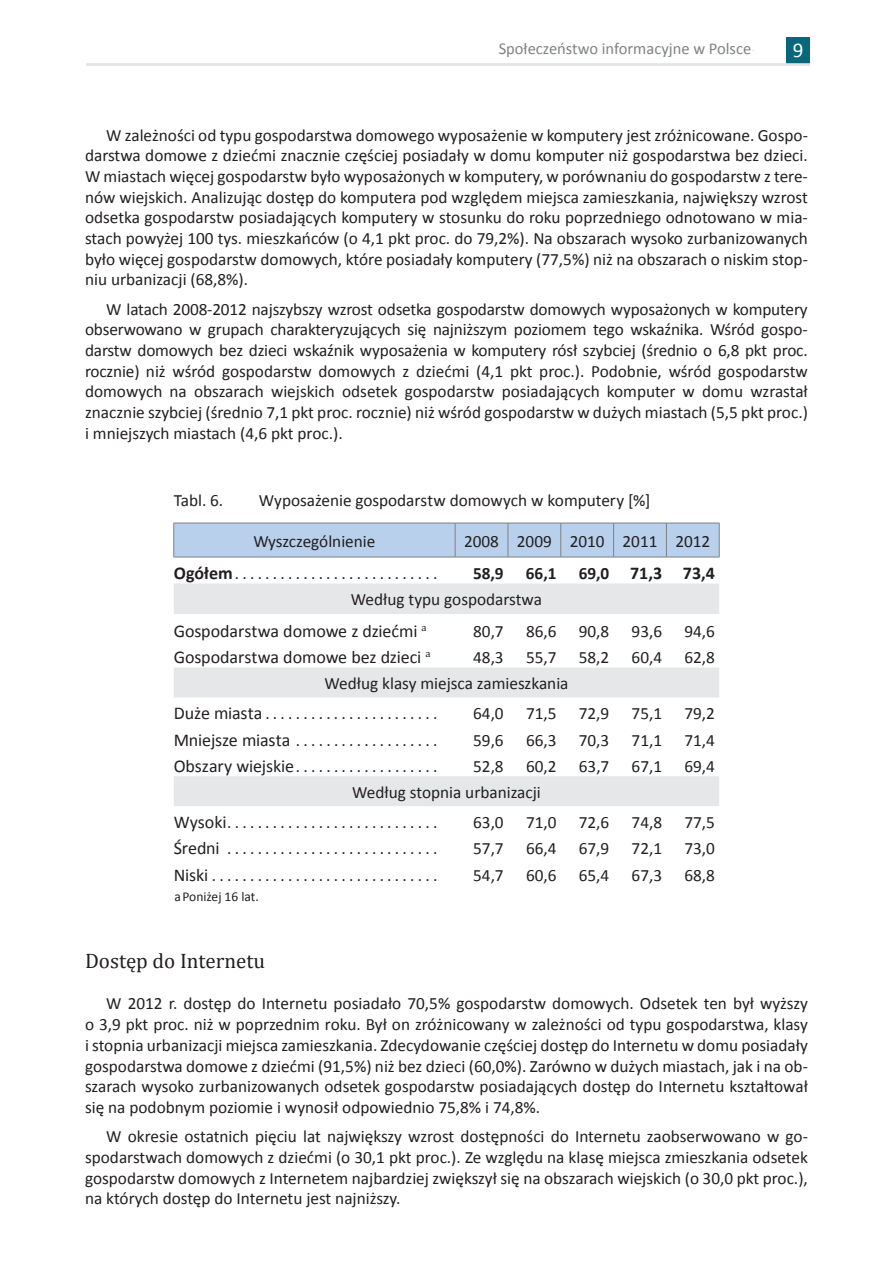
<style>
.page{position:relative;width:893px;height:1263px;background:#fff}
.page>*{position:absolute;margin:0;border:0;box-sizing:border-box;transform-origin:0 0}
.t1{font:21px "Cambria";color:#231f20}
.t2{font:21px "Calibri";color:#fff}
.t3{font:18px "Calibri";letter-spacing:-.005em;color:#231f20}
.t4{font:700 18px "Calibri";color:#231f20}
.t5{font:17.25px/20.7px "Calibri";color:#231f20;text-align:justify}
.t6{font:700 17.25px "Calibri";color:#231f20}
.t7{font:16.5px "Calibri";color:#808285}
.t8{font:13.5px "Calibri";color:#231f20}
.s1{font-weight:700;font-size:18px}
.s2{font-size:17.25px}
.s3{font-size:18px}
</style>
<div class="page">
<div style="left:787px;top:38px;width:23px;height:26px;background:#06687a"></div>
<hr style="left:87px;top:64px;width:723px;height:1px;background:#e1e2e4">
<div style="left:174px;top:524px;width:545px;height:33px;background:#b8d0eb"></div>
<svg style="left:174px;top:583px;width:545px;height:223px"></svg>
<hr style="left:173px;top:523px;width:1px;height:34px;background:#808285">
<hr style="left:455px;top:523px;width:1px;height:34px;background:#808285">
<hr style="left:508px;top:523px;width:1px;height:34px;background:#808285">
<hr style="left:560px;top:523px;width:1px;height:34px;background:#808285">
<hr style="left:613px;top:523px;width:1px;height:34px;background:#808285">
<hr style="left:666px;top:523px;width:1px;height:34px;background:#808285">
<hr style="left:719px;top:523px;width:1px;height:34px;background:#808285">
<hr style="left:174px;top:557px;width:281px;height:1px;background:#808285">
<hr style="left:455px;top:557px;width:53px;height:1px;background:#808285">
<hr style="left:508px;top:557px;width:53px;height:1px;background:#808285">
<hr style="left:561px;top:557px;width:53px;height:1px;background:#808285">
<hr style="left:614px;top:557px;width:52px;height:1px;background:#808285">
<hr style="left:666px;top:557px;width:53px;height:1px;background:#808285">
<hr style="left:174px;top:523px;width:281px;height:1px;background:#808285">
<hr style="left:455px;top:523px;width:53px;height:1px;background:#808285">
<hr style="left:508px;top:523px;width:53px;height:1px;background:#808285">
<hr style="left:561px;top:523px;width:53px;height:1px;background:#808285">
<hr style="left:614px;top:523px;width:52px;height:1px;background:#808285">
<hr style="left:666px;top:523px;width:53px;height:1px;background:#808285">
<p class="t7" style="left:499px;top:39px;width:254px">Społeczeństwo informacyjne w Polsce</p>
<p class="t2" style="left:793px;top:37px;width:12px">9</p>
<p class="t5" style="left:85px;top:124px;width:724px;text-indent:21px">W zależności od typu gospodarstwa domowego wyposażenie w komputery jest zróżnicowane. Gospo&shy;darstwa domowe z dziećmi znacznie częściej posiadały w domu komputer niż gospodarstwa bez dzieci.<br>W miastach więcej gospodarstw było wyposażonych w komputery, w porównaniu do gospodarstw z tere&shy;nów wiejskich. Analizując dostęp do komputera pod względem miejsca zamieszkania, największy wzrost odsetka gospodarstw posiadających komputery w stosunku do roku poprzedniego odnotowano w mia&shy;stach powyżej 100 tys. mieszkańców (o 4,1 pkt proc. do 79,2%). Na obszarach wysoko zurbanizowanych było więcej gospodarstw domowych, które posiadały komputery (77,5%) niż na obszarach o niskim stop&shy;niu urbanizacji (68,8%).</p>
<p class="t5" style="left:85px;top:298px;width:724px;text-indent:21px">W latach 2008-2012 najszybszy wzrost odsetka gospodarstw domowych wyposażonych w komputery obserwowano w grupach charakteryzujących się najniższym poziomem tego wskaźnika. Wśród gospo&shy;darstw domowych bez dzieci wskaźnik wyposażenia w komputery rósł szybciej (średnio o 6,8 pkt proc. rocznie) niż wśród gospodarstw domowych z dziećmi (4,1 pkt proc.). Podobnie, wśród gospodarstw domowych na obszarach wiejskich odsetek gospodarstw posiadających komputer w domu wzrastał znacznie szybciej (średnio 7,1 pkt proc. rocznie) niż wśród gospodarstw w dużych miastach (5,5 pkt proc.) i mniejszych miastach (4,6 pkt proc.).</p>
<p class="t5" style="left:174px;top:489px;width:51px">Tabl. 6.</p>
<p class="t5" style="left:259px;top:489px;width:393px">Wyposażenie gospodarstw domowych w komputery [%]</p>
<p class="t5" style="left:253px;top:530px;width:124px">Wyszczególnienie</p>
<p class="t5" style="left:464px;top:530px;width:248px">2008 2009 2010 2011 2012</p>
<p class="t5" style="left:174px;top:562px;width:265px"><span class="s1">Ogółem</span>...........................</p>
<p class="t6" style="left:473px;top:563px;width:32px">58,9</p>
<p class="t6" style="left:526px;top:563px;width:32px">66,1</p>
<p class="t4" style="left:579px;top:562px;width:138px"><span class="s2">69,0</span> 71,3 73,4</p>
<p class="t5" style="left:351px;top:589px;width:193px">Według typu gospodarstwa</p>
<p class="t3" style="left:174px;top:619px;width:254px">Gospodarstwa domowe z dziećmi <sup>a</sup></p>
<p class="t5" style="left:473px;top:620px;width:32px">80,7</p>
<p class="t5" style="left:526px;top:620px;width:32px">86,6</p>
<p class="t5" style="left:579px;top:620px;width:32px">90,8</p>
<p class="t5" style="left:632px;top:620px;width:32px">93,6</p>
<p class="t5" style="left:684px;top:620px;width:32px">94,6</p>
<p class="t3" style="left:174px;top:646px;width:258px">Gospodarstwa domowe bez dzieci <sup>a</sup></p>
<p class="t5" style="left:473px;top:646px;width:32px">48,3</p>
<p class="t5" style="left:526px;top:646px;width:32px">55,7</p>
<p class="t5" style="left:579px;top:646px;width:32px">58,2</p>
<p class="t5" style="left:632px;top:646px;width:32px">60,4</p>
<p class="t5" style="left:684px;top:646px;width:32px">62,8</p>
<p class="t5" style="left:174px;top:667px;width:396px;line-height:30.5px;text-indent:151px">Według klasy miejsca zamieszkania<br><span class="s3">Duże miasta</span>.......................</p>
<p class="t5" style="left:473px;top:702px;width:32px">64,0</p>
<p class="t5" style="left:526px;top:702px;width:32px">71,5</p>
<p class="t5" style="left:579px;top:702px;width:32px">72,9</p>
<p class="t5" style="left:632px;top:702px;width:32px">75,1</p>
<p class="t5" style="left:684px;top:702px;width:32px">79,2</p>
<p class="t5" style="left:174px;top:729px;width:265px"><span class="s3">Mniejsze miasta</span> ...................</p>
<p class="t5" style="left:473px;top:729px;width:32px">59,6</p>
<p class="t5" style="left:526px;top:729px;width:32px">66,3</p>
<p class="t5" style="left:579px;top:729px;width:32px">70,3</p>
<p class="t5" style="left:632px;top:729px;width:32px">71,1</p>
<p class="t5" style="left:684px;top:729px;width:32px">71,4</p>
<p class="t5" style="left:174px;top:755px;width:265px"><span class="s3">Obszary wiejskie</span>...................</p>
<p class="t5" style="left:473px;top:755px;width:32px">52,8</p>
<p class="t5" style="left:526px;top:755px;width:32px">60,2</p>
<p class="t5" style="left:579px;top:755px;width:32px">63,7</p>
<p class="t5" style="left:632px;top:755px;width:32px">67,1</p>
<p class="t5" style="left:684px;top:755px;width:32px">69,4</p>
<p class="t5" style="left:174px;top:776px;width:369px;line-height:30.5px;text-indent:178px">Według stopnia urbanizacji<br><span class="s3">Wysoki</span>............................</p>
<p class="t5" style="left:473px;top:811px;width:32px">63,0</p>
<p class="t5" style="left:526px;top:811px;width:32px">71,0</p>
<p class="t5" style="left:579px;top:811px;width:32px">72,6</p>
<p class="t5" style="left:632px;top:811px;width:32px">74,8</p>
<p class="t5" style="left:684px;top:811px;width:32px">77,5</p>
<p class="t5" style="left:174px;top:837px;width:265px"><span class="s3">Średni</span> ............................</p>
<p class="t5" style="left:473px;top:837px;width:32px">57,7</p>
<p class="t5" style="left:526px;top:837px;width:32px">66,4</p>
<p class="t5" style="left:579px;top:837px;width:32px">67,9</p>
<p class="t5" style="left:632px;top:837px;width:32px">72,1</p>
<p class="t5" style="left:684px;top:837px;width:32px">73,0</p>
<p class="t5" style="left:174px;top:864px;width:265px"><span class="s3">Niski</span>..............................</p>
<p class="t5" style="left:473px;top:864px;width:32px">54,7</p>
<p class="t5" style="left:526px;top:864px;width:32px">60,6</p>
<p class="t5" style="left:579px;top:864px;width:32px">65,4</p>
<p class="t5" style="left:632px;top:864px;width:32px">67,3</p>
<p class="t5" style="left:684px;top:864px;width:32px">68,8</p>
<p class="t8" style="left:174px;top:888px;width:86px">a Poniżej 16 lat.</p>
<p class="t1" style="left:85px;top:948px;width:182px">Dostęp do Internetu</p>
<p class="t5" style="left:85px;top:992px;width:724px;text-indent:21px">W 2012 r. dostęp do Internetu posiadało 70,5% gospodarstw domowych. Odsetek ten był wyższy o 3,9 pkt proc. niż w poprzednim roku. Był on zróżnicowany w zależności od typu gospodarstwa, klasy i stopnia urbanizacji miejsca zamieszkania. Zdecydowanie częściej dostęp do Internetu w domu posiadały gospodarstwa domowe z dziećmi (91,5%) niż bez dzieci (60,0%). Zarówno w dużych miastach, jak i na ob&shy;szarach wysoko zurbanizowanych odsetek gospodarstw posiadających dostęp do Internetu kształtował się na podobnym poziomie i wynosił odpowiednio 75,8% i 74,8%.</p>
<p class="t5" style="left:85px;top:1125px;width:724px;text-indent:21px">W okresie ostatnich pięciu lat największy wzrost dostępności do Internetu zaobserwowano w go&shy;spodarstwach domowych z dziećmi (o 30,1 pkt proc.). Ze względu na klasę miejsca zmieszkania odsetek gospodarstw domowych z Internetem najbardziej zwiększył się na obszarach wiejskich (o 30,0 pkt proc.), na których dostęp do Internetu jest najniższy.</p>
</div>
